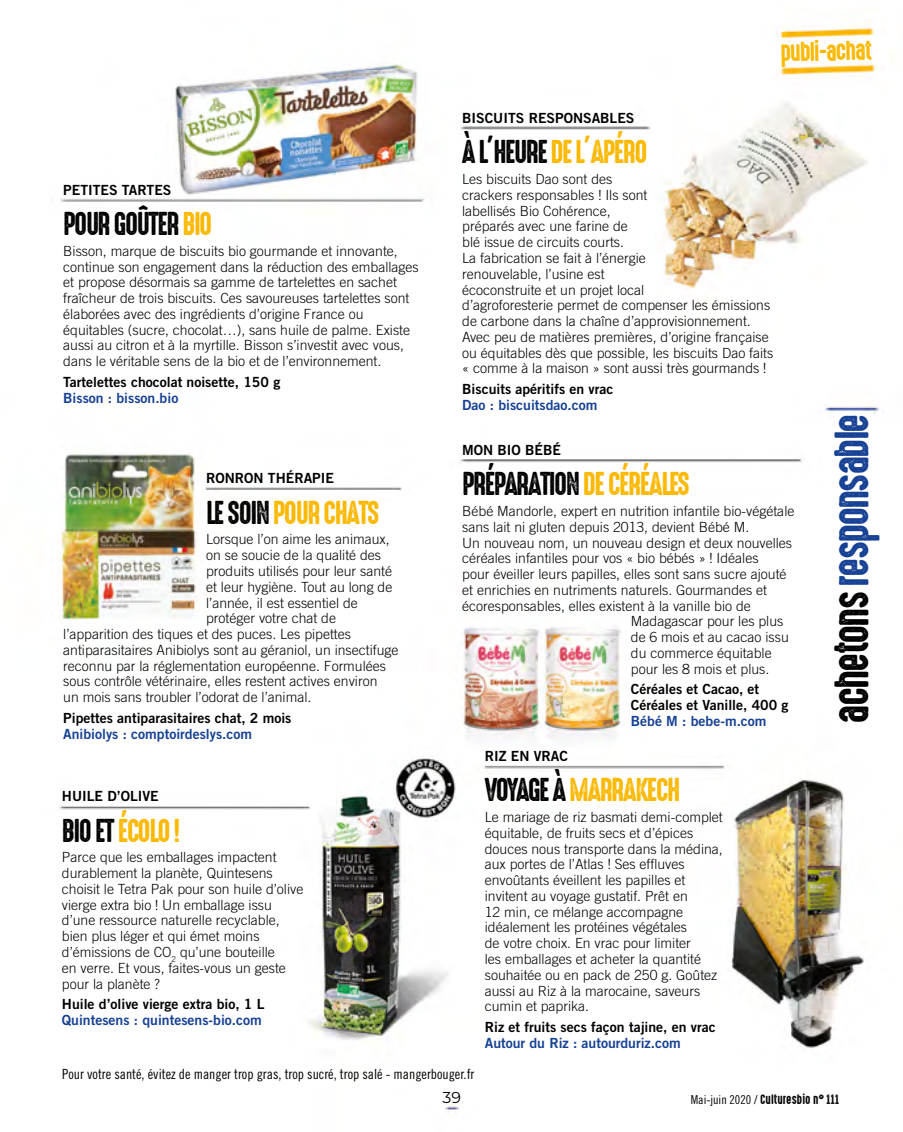
<style>
.page{position:relative;width:903px;height:1132px;background:#fff}
.page>*{position:absolute;margin:0;border:0;box-sizing:border-box;transform-origin:0 0}
.t1{font:43.75px "High Voltage Rough";letter-spacing:-.05em;color:#164194}
.t2{font:29.75px "High Voltage Rough";letter-spacing:-.05em;color:#fbb800}
.t3{font:29.75px "High Voltage Rough";letter-spacing:-.05em;color:#000}
.t4{font:24.68px "High Voltage Rough";color:#fbb800}
.t5{font:15.75px "Montserrat";color:#000}
.t6{font:300 14px/15.8px "Trade Gothic LT Std";color:#000}
.t7{font:14px/15.8px "Trade Gothic LT Std Bd 2";color:#000}
.t8{font:14px "Trade Gothic LT Std Bd 2";color:#164194}
.t9{font:14px "Trade Gothic LT Std Cn 18";color:#000}
.t10{font:12.25px "High Voltage Rough";color:#000}
.s1{color:#fbb800}
.s2{color:#000}
.s3{font-family:"Trade Gothic LT Std Cn 18"}
</style>
<div class="page">
<img style="left:57px;top:21px;width:826px;height:1091px">
<p class="t7" style="left:63px;top:182px;width:110px">PETITES TARTES</p>
<h2 class="t3" style="left:63px;top:207px;width:151px">POUR GOÛTER <span class="s1">BIO</span></h2>
<p class="t6" style="left:63px;top:243px;width:357px">Bisson, marque de biscuits bio gourmande et innovante, continue son engagement dans la réduction des emballages et propose désormais sa gamme de tartelettes en sachet fraîcheur de trois biscuits. Ces savoureuses tartelettes sont élaborées avec des ingrédients d’origine France ou équitables (sucre, chocolat…), sans huile de palme. Existe aussi au citron et à la myrtille. Bisson s’investit avec vous, dans le véritable sens de la bio et de l’environnement.</p>
<p class="t7" style="left:63px;top:373px;width:219px">Tartelettes chocolat noisette, 150 g</p>
<p class="t8" style="left:63px;top:389px;width:117px">Bisson : bisson.bio</p>
<p class="t7" style="left:206px;top:469px;width:129px">RONRON THÉRAPIE</p>
<h2 class="t2" style="left:206px;top:496px;width:175px"><span class="s2">LE SOIN</span> POUR CHATS</h2>
<p class="t6" style="left:206px;top:531px;width:185px">Lorsque l’on aime les animaux,</p>
<p class="t6" style="left:206px;top:547px;width:177px">on se soucie de la qualité des</p>
<p class="t6" style="left:206px;top:562px;width:187px">produits utilisés pour leur santé</p>
<p class="t6" style="left:206px;top:578px;width:188px">et leur hygiène. Tout au long de</p>
<p class="t6" style="left:206px;top:594px;width:153px">l’année, il est essentiel de</p>
<p class="t6" style="left:206px;top:610px;width:131px">protéger votre chat de</p>
<p class="t6" style="left:63px;top:625px;width:289px">l’apparition des tiques et des puces. Les pipettes</p>
<p class="t6" style="left:63px;top:641px;width:337px">antiparasitaires Anibiolys sont au géraniol, un insectifuge</p>
<p class="t6" style="left:63px;top:657px;width:324px">reconnu par la réglementation européenne. Formulées</p>
<p class="t6" style="left:63px;top:673px;width:316px">sous contrôle vétérinaire, elles restent actives environ</p>
<p class="t6" style="left:63px;top:688px;width:250px">un mois sans troubler l’odorat de l’animal.</p>
<p class="t7" style="left:63px;top:709px;width:230px">Pipettes antiparasitaires chat, 2 mois</p>
<p class="t8" style="left:63px;top:724px;width:190px">Anibiolys : comptoirdeslys.com</p>
<p class="t7" style="left:62px;top:787px;width:98px">HUILE D’OLIVE</p>
<h2 class="t2" style="left:62px;top:813px;width:120px"><span class="s2">BIO ET</span> ÉCOLO !</h2>
<p class="t6" style="left:62px;top:849px;width:243px">Parce que les emballages impactent durablement la planète, Quintesens choisit le Tetra Pak pour son huile d’olive vierge extra bio ! Un emballage issu d’une ressource naturelle recyclable, bien plus léger et qui émet moins d’émissions de CO<sub>2</sub> qu’une bouteille<br>en verre. Et vous, faites-vous un geste pour la planète ?</p>
<p class="t7" style="left:62px;top:995px;width:204px">Huile d’olive vierge extra bio, 1 L</p>
<p class="t8" style="left:62px;top:1010px;width:201px">Quintesens : quintesens-bio.com</p>
<h3 class="t4" style="left:780px;top:38px;width:93px;rotate:-1deg">publi-achat</h3>
<p class="t7" style="left:462px;top:110px;width:174px">BISCUITS RESPONSABLES</p>
<h2 class="t2" style="left:462px;top:136px;width:187px"><span class="s2">À L’HEURE</span> DE L’APÉRO</h2>
<p class="t6" style="left:462px;top:171px;width:313px">Les biscuits Dao sont des<br>crackers responsables ! Ils sont<br>labellisés Bio Cohérence,<br>préparés avec une farine de<br>blé issue de circuits courts.<br>La fabrication se fait à l’énergie<br>renouvelable, l’usine est<br>écoconstruite et un projet local<br>d’agroforesterie permet de compenser les émissions de carbone dans la chaîne d’approvisionnement.<br>Avec peu de matières premières, d’origine française ou équitables dès que possible, les biscuits Dao faits « comme à la maison » sont aussi très gourmands !</p>
<p class="t7" style="left:462px;top:381px;width:153px">Biscuits apéritifs en vrac</p>
<p class="t8" style="left:462px;top:396px;width:137px">Dao : biscuitsdao.com</p>
<p class="t7" style="left:462px;top:441px;width:100px">MON BIO BÉBÉ</p>
<h2 class="t3" style="left:462px;top:467px;width:230px">PRÉPARATION <span class="s1">DE CÉRÉALES</span></h2>
<p class="t6" style="left:462px;top:503px;width:334px">Bébé Mandorle, expert en nutrition infantile bio-végétale</p>
<p class="t6" style="left:462px;top:518px;width:289px">sans lait ni gluten depuis 2013, devient Bébé M.</p>
<p class="t6" style="left:462px;top:534px;width:331px">Un nouveau nom, un nouveau design et deux nouvelles</p>
<p class="t6" style="left:462px;top:550px;width:298px">céréales infantiles pour vos « bio bébés » ! Idéales</p>
<p class="t6" style="left:462px;top:566px;width:326px">pour éveiller leurs papilles, elles sont sans sucre ajouté</p>
<p class="t6" style="left:462px;top:581px;width:306px">et enrichies en nutriments naturels. Gourmandes et</p>
<p class="t6" style="left:462px;top:597px;width:290px">écoresponsables, elles existent à la vanille bio de</p>
<p class="t6" style="left:631px;top:613px;width:154px">Madagascar pour les plus</p>
<p class="t6" style="left:631px;top:629px;width:159px">de 6 mois et au cacao issu</p>
<p class="t6" style="left:631px;top:644px;width:142px">du commerce équitable</p>
<p class="t6" style="left:631px;top:660px;width:140px">pour les 8 mois et plus.</p>
<p class="t7" style="left:631px;top:681px;width:159px">Céréales et Cacao, et<br>Céréales et Vanille, 400 g</p>
<p class="t8" style="left:631px;top:712px;width:137px">Bébé M : bebe-m.com</p>
<p class="t7" style="left:485px;top:747px;width:85px">RIZ EN VRAC</p>
<h2 class="t2" style="left:485px;top:773px;width:197px"><span class="s2">VOYAGEÀ</span> MARRAKECH</h2>
<p class="t6" style="left:485px;top:808px;width:239px">Le mariage de riz basmati demi-complet équitable, de fruits secs et d’épices douces nous transporte dans la médina, aux portes de l’Atlas ! Ses effluves envoûtants éveillent les papilles et invitent au voyage gustatif. Prêt en<br>12 min, ce mélange accompagne idéalement les protéines végétales<br>de votre choix. En vrac pour limiter<br>les emballages et acheter la quantité souhaitée ou en pack de 250 g. Goûtez aussi au Riz à la marocaine, saveurs cumin et paprika.</p>
<p class="t7" style="left:485px;top:1018px;width:232px">Riz et fruits secs façon tajine, en vrac</p>
<p class="t8" style="left:485px;top:1033px;width:197px">Autour du Riz : autourduriz.com</p>
<h1 class="t1" style="left:828px;top:723px;width:312px;rotate:-90deg"><span class="s2">achetons</span> responsable</h1>
<p class="t9" style="left:62px;top:1065px;width:414px">Pour votre santé, évitez de manger trop gras, trop sucré, trop salé - mangerbouger.fr</p>
<p class="t5" style="left:442px;top:1086px;width:20px">39</p>
<p class="t10" style="left:691px;top:1091px;width:150px"><span class="s3">Mai-juin 2020 /</span> Culturesbio n° 111</p>
</div>
